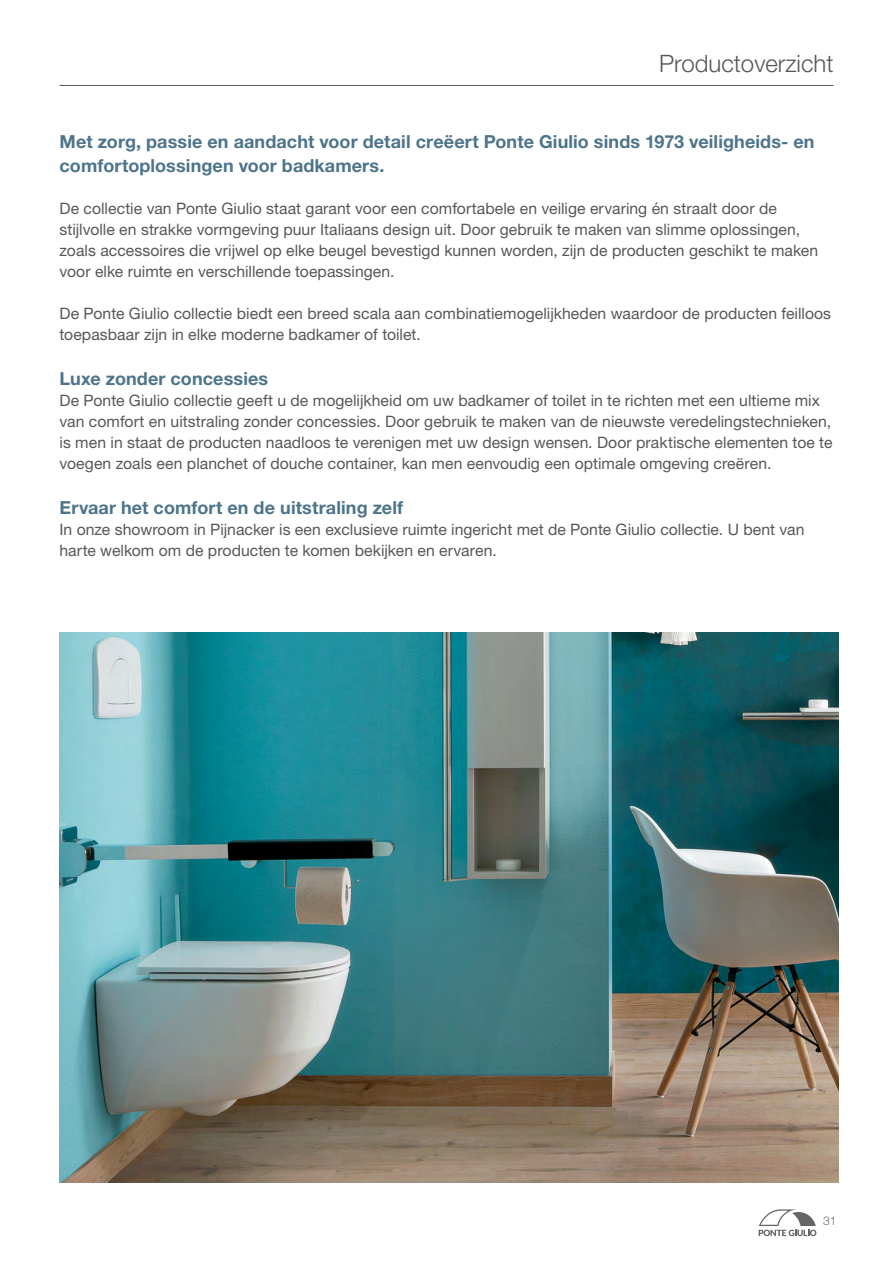
<style>
.page{position:relative;width:893px;height:1263px;background:#fff}
.page>*{position:absolute;margin:0;border:0;box-sizing:border-box;transform-origin:0 0}
.t1{font:300 24px "Helvetica Neue";color:#575756}
.t2{font:700 18px/24px "Helvetica Neue";letter-spacing:.005em;color:#4d748a}
.t3{font:15.75px/21px "Helvetica Neue";letter-spacing:.005em;color:#575756}
.t4{font:300 12px "Helvetica Neue";color:#706f6f}
</style>
<div class="page">
<hr style="left:60px;top:85px;width:773px;height:1px;background:#4e5968">
<svg style="left:759px;top:1209px;width:57px;height:27px"></svg>
<img style="left:60px;top:632px;width:779px;height:550px">
<h1 class="t1" style="left:659px;top:49px;width:176px">Productoverzicht</h1>
<p class="t2" style="left:60px;top:129px;width:756px">Met zorg, passie en aandacht voor detail creëert Ponte Giulio sinds 1973 veiligheids- en comfortoplossingen voor badkamers.</p>
<p class="t3" style="left:60px;top:198px;width:760px">De collectie van Ponte Giulio staat garant voor een comfortabele en veilige ervaring én straalt door de stijlvolle en strakke vormgeving puur Italiaans design uit. Door gebruik te maken van slimme oplossingen, zoals accessoires die vrijwel op elke beugel bevestigd kunnen worden, zijn de producten geschikt te maken voor elke ruimte en verschillende toepassingen.</p>
<p class="t3" style="left:60px;top:303px;width:773px">De Ponte Giulio collectie biedt een breed scala aan combinatiemogelijkheden waardoor de producten feilloos toepasbaar zijn in elke moderne badkamer of toilet.</p>
<p class="t2" style="left:60px;top:366px;width:210px">Luxe zonder concessies</p>
<p class="t3" style="left:60px;top:390px;width:774px">De Ponte Giulio collectie geeft u de mogelijkheid om uw badkamer of toilet in te richten met een ultieme mix van comfort en uitstraling zonder concessies. Door gebruik te maken van de nieuwste veredelingstechnieken, is men in staat de producten naadloos te verenigen met uw design wensen. Door praktische elementen toe te voegen zoals een planchet of douche container, kan men eenvoudig een optimale omgeving creëren.</p>
<p class="t2" style="left:60px;top:495px;width:345px">Ervaar het comfort en de uitstraling zelf</p>
<p class="t3" style="left:60px;top:519px;width:747px">In onze showroom in Pijnacker is een exclusieve ruimte ingericht met de Ponte Giulio collectie. U bent van harte welkom om de producten te komen bekijken en ervaren.</p>
<p class="t4" style="left:823px;top:1214px;width:15px">31</p>
</div>
